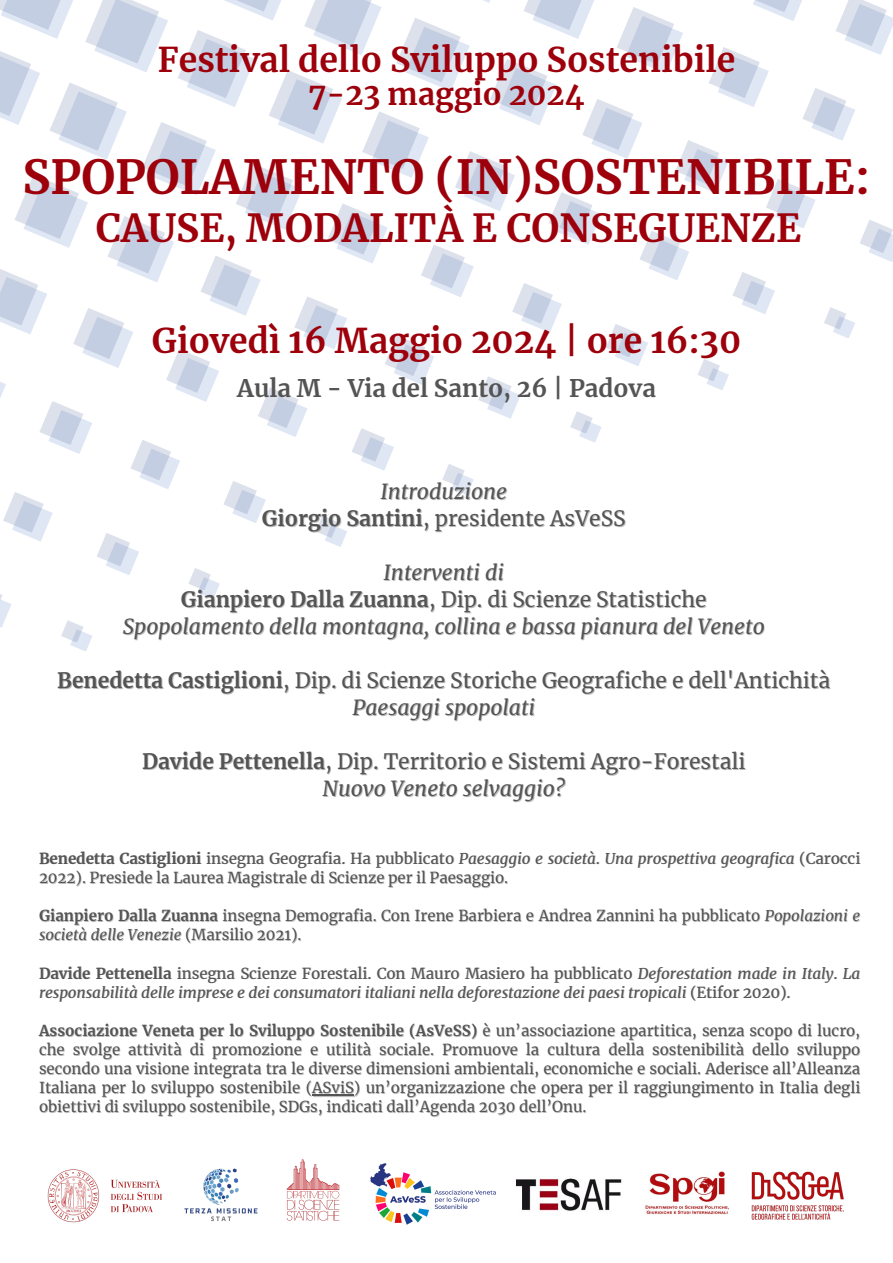
<style>
.page{position:relative;width:893px;height:1263px;background:#fff}
.page>*{position:absolute;margin:0;border:0;box-sizing:border-box;transform-origin:0 0}
.t1{font:700 46.5px "Merriweather";color:#9d000b}
.t2{font:700 38.25px "Merriweather";color:#9d000b}
.t3{font:700 33.75px "Merriweather";color:#9d000b}
.t4{font:700 30px "Merriweather";color:#9d000b}
.t5{font:700 24px "Merriweather";color:#545454}
.t6{font:21px/27px "Merriweather";color:#545454;text-align:center}
.t7{font:italic 21px "Merriweather";color:#545454}
.t8{font:15px/19.1px "Merriweather";color:#545454}
.t9{font:italic 15px/19.1px "Merriweather";color:#545454}
.s1{font-weight:700}
.s2{color:rgb(84 84 84/.4)}
.s3{font-style:italic}
.s4{font-weight:700;font-style:normal}
.s5{font-style:normal}
.s6{font-style:normal;color:rgb(84 84 84/.4)}
</style>
<div class="page">
<img style="left:0;top:0;width:893px;height:1225px">
<hr style="left:312px;top:1094px;width:42px;height:1px;background:#545454">
<h3 class="t3" style="left:158px;top:39px;width:579px">Festival dello Sviluppo Sostenibile</h3>
<h3 class="t4" style="left:309px;top:76px;width:277px">7-23 maggio 2024</h3>
<h1 class="t1" style="left:23px;top:148px;width:849px">SPOPOLAMENTO (IN)SOSTENIBILE:</h1>
<h2 class="t2" style="left:96px;top:204px;width:706px">CAUSE, MODALITÀ E CONSEGUENZE</h2>
<h3 class="t3" style="left:152px;top:320px;width:591px">Giovedì 16 Maggio 2024 | ore 16:30</h3>
<h3 class="t5" style="left:237px;top:373px;width:420px">Aula M - Via del Santo, 26 | Padova</h3>
<h4 class="t7" style="left:380px;top:479px;width:128px">Introduzione</h4>
<h4 class="t6" style="left:262px;top:505px;width:365px"><span class="s1">Giorgio Santini</span>, presidente AsVeSS</h4>
<h4 class="t7" style="left:383px;top:560px;width:122px">Interventi di</h4>
<p class="t6" style="left:181px;top:586px;width:527px"><span class="s1">Gianpiero Dalla Zuanna</span>, Dip. di Scienze Statistiche</p>
<p class="t7" style="left:123px;top:614px;width:643px">Spopolamento della montagna, collina e bassa pianura del Veneto</p>
<p class="t6" style="left:57px;top:667px;width:774px"><span class="s1">Benedetta Castiglioni</span><span class="s2">,</span> Dip. di Scienze Storiche Geografiche e dell'Antichità<br><span class="s3">Paesaggi spopolati</span></p>
<h3 class="t6" style="left:142px;top:748px;width:605px"><span class="s1">Davide Pettenella</span>, Dip. Territorio e Sistemi Agro-Forestali<br><span class="s3">Nuovo Veneto selvaggio?</span></h3>
<p class="t8" style="left:39px;top:849px;width:823px"><span class="s1">Benedetta Castiglioni</span> insegna Geografia. Ha pubblicato <span class="s3">Paesaggio e società</span><span class="s2">.</span> <span class="s3">Una prospettiva geografica</span> (Carocci<br>2022). Presiede la Laurea Magistrale di Scienze per il Paesaggio.</p>
<p class="t8" style="left:39px;top:906px;width:823px"><span class="s1">Gianpiero Dalla Zuanna</span> insegna Demografia. Con Irene Barbiera e Andrea Zannini ha pubblicato <span class="s3">Popolazioni e società delle Venezie</span> (Marsilio 2021).</p>
<p class="t9" style="left:39px;top:964px;width:823px"><span class="s4">Davide Pettenella</span> <span class="s5">insegna Scienze Forestali. Con Mauro Masiero ha pubblicato</span> Deforestation made in Italy<span class="s6">.</span> <span class="s2">La </span>responsabilità delle imprese e dei consumatori italiani nella deforestazione dei paesi tropicali <span class="s5">(Etifor 2020).</span></p>
<p class="t8" style="left:39px;top:1021px;width:823px;text-align:justify"><span class="s1">Associazione Veneta per lo Sviluppo Sostenibile (AsVeSS)</span> è un’associazione apartitica, senza scopo di lucro, che svolge attività di promozione e utilità sociale. Promuove la cultura della sostenibilità dello sviluppo secondo una visione integrata tra le diverse dimensioni ambientali, economiche e sociali. Aderisce all’Alleanza Italiana per lo sviluppo sostenibile (<span class="s2">ASviS</span>) un’organizzazione che opera per il raggiungimento in Italia degli obiettivi di sviluppo sostenibile, SDGs, indicati dall’Agenda 2030 dell’Onu.</p>
</div>
